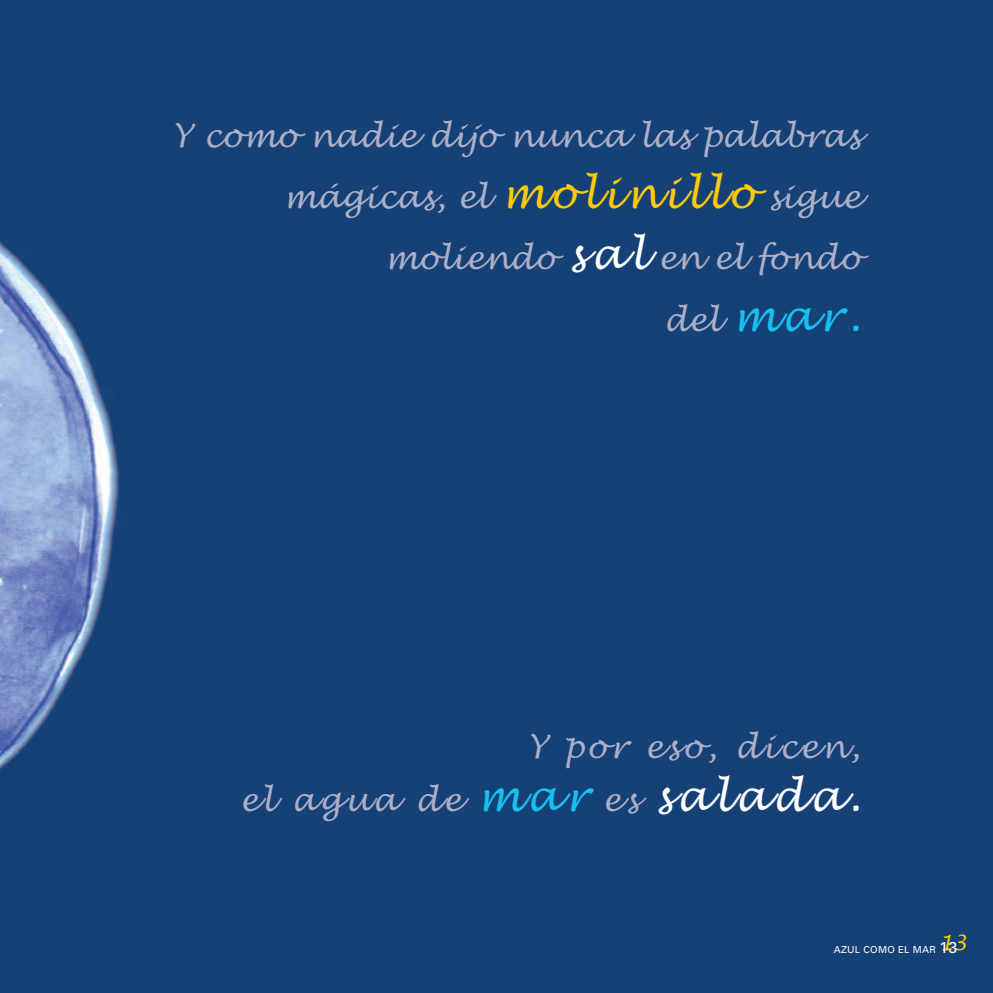
<style>
.page{position:relative;width:993px;height:993px;background:#fff}
.page>*{position:absolute;margin:0;border:0;box-sizing:border-box;transform-origin:0 0}
.t1{font:italic 42px "Lucida Handwriting";color:#15c0f2}
.t2{font:italic 31.5px/61.2px "Lucida Handwriting";color:#acafc7;text-align:right}
.t3{font:italic 31.5px/53.6px "Lucida Handwriting";letter-spacing:.09em;color:#acafc7;text-align:right}
.t4{font:9.62px "Univers";letter-spacing:.03em;color:#fff}
.s1{font-size:42px;color:#feca0a}
.s2{font-size:42px;color:#fff}
.s3{font-size:31.5px;color:#acafc7}
.s4{font-size:42px;color:#15c0f2}
.s5{font-size:15.75px}
</style>
<div class="page">
<div style="left:0;top:0;width:992px;height:992px;background:#154176"></div>
<p class="t2" style="left:173px;top:105px;width:688px">Y como nadie dijo nunca las palabras mágicas, el <span class="s1">molinillo</span> sigue moliendo <span class="s2">sal</span> en el fondo</p>
<h1 class="t1" style="left:663px;top:291px;width:198px"><span class="s3">del</span> mar.</h1>
<p class="t3" style="left:240px;top:720px;width:622px">Y por eso, dicen,<br>el agua de <span class="s4">mar</span> es <span class="s2">salada.</span></p>
<p class="t4" style="left:833px;top:946px;width:135px">AZUL COMO EL MAR <span class="s5">13</span><sup>13</sup></p>
</div>
